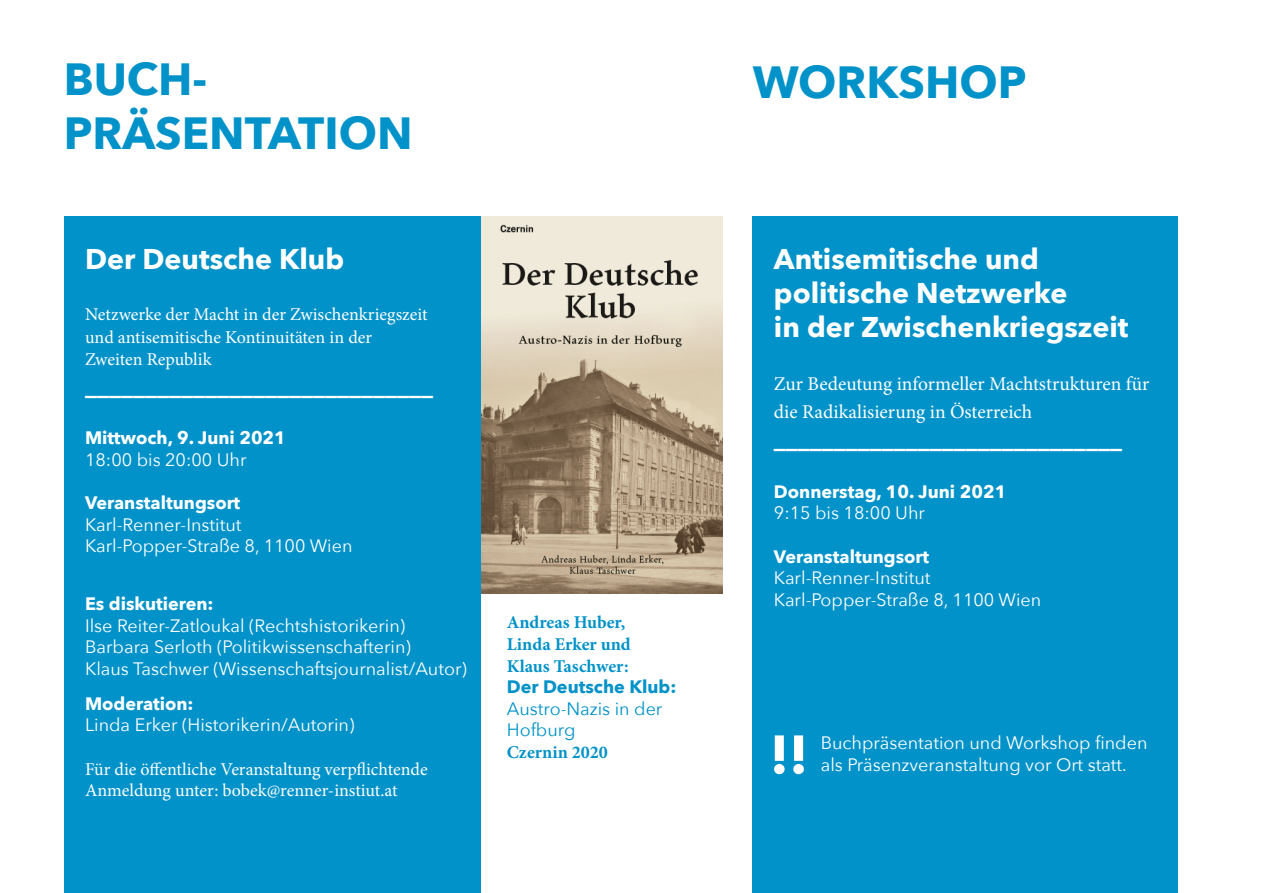
<style>
.page{position:relative;width:1263px;height:893px;background:#fff}
.page>*{position:absolute;margin:0;border:0;box-sizing:border-box;transform-origin:0 0}
.t1{font:700 54px "Avenir Next";color:#fff}
.t2{font:700 45px "Avenir Next";color:#0092c8}
.t3{font:700 28.5px/34.2px "Avenir Next";color:#fff}
.t4{font:700 24px "Avenir Next";color:#fff}
.t5{font:19.5px/28.8px "Minion Pro";color:#fff}
.t6{font:18px/21.6px "Avenir Next";color:#fff}
.t7{font:18px/22.5px "Minion Pro";color:#fff}
.t8{font:700 18px/21.6px "Minion Pro";color:#0092c8}
.t9{font:700 18px/21.6px "Avenir Next";color:#fff}
.s1{font-weight:400}
.s2{font-weight:700}
.s3{font-family:"Avenir Next"}
.s4{font-family:"Avenir Next";font-weight:400}
</style>
<div class="page">
<img style="left:480px;top:217px;width:242px;height:377px">
<div style="left:753px;top:217px;width:425px;height:676px;background:#0092c8"></div>
<div style="left:64px;top:217px;width:416px;height:676px;background:#0092c8"></div>
<p class="t2" style="left:64px;top:41px;width:145px">BUCH-</p>
<p class="t2" style="left:753px;top:43px;width:275px">WORKSHOP</p>
<p class="t2" style="left:64px;top:95px;width:350px">PRÄSENTATION</p>
<p class="t3" style="left:85px;top:242px;width:261px">Der Deutsche Klub</p>
<p class="t7" style="left:85px;top:303px;width:344px">Netzwerke der Macht in der Zwischenkriegszeit und antisemitische Kontinuitäten in der<br>Zweiten Republik</p>
<p class="t4" style="left:85px;top:365px;width:349px">_____________________________</p>
<p class="t9" style="left:85px;top:427px;width:202px">Mittwoch, 9. Juni 2021<br><span class="s1">18:00 bis 20:00 Uhr</span></p>
<p class="t6" style="left:85px;top:491px;width:158px"><span class="s2">Veranstaltungsort<br></span>Karl-Renner-Institut</p>
<p class="t6" style="left:85px;top:534px;width:269px">Karl-Popper-Straße 8, 1100 Wien</p>
<p class="t9" style="left:85px;top:592px;width:130px">Es diskutieren:</p>
<p class="t6" style="left:85px;top:614px;width:322px">Ilse Reiter-Zatloukal (Rechtshistorikerin)</p>
<p class="t6" style="left:85px;top:635px;width:327px">Barbara Serloth (Politikwissenschafterin)</p>
<p class="t6" style="left:85px;top:650px;width:383px;line-height:35.1px">Klaus Taschwer (Wissenschaftsjournalist/Autor)<br><span class="s2">Moderation:</span></p>
<p class="t6" style="left:85px;top:714px;width:271px">Linda Erker (Historikerin/Autorin)</p>
<p class="t7" style="left:85px;top:758px;width:344px;line-height:21.6px">Für die öffentliche Veranstaltung verpflichtende<br>Anmeldung unter: bobek@renner-instiut.at</p>
<p class="t8" style="left:507px;top:612px;width:171px">Andreas Huber,<br>Linda Erker und<br>Klaus Taschwer:<br><span class="s3">Der Deutsche Klub:<br></span><span class="s4">Austro-Nazis in der<br>Hofburg<br></span>Czernin 2020</p>
<p class="t3" style="left:774px;top:242px;width:356px">Antisemitische und politische Netzwerke<br>in der Zwischenkriegszeit</p>
<p class="t5" style="left:774px;top:369px;width:377px">Zur Bedeutung informeller Machtstrukturen für die Radikalisierung in Österreich</p>
<p class="t4" style="left:774px;top:418px;width:349px">_____________________________</p>
<p class="t9" style="left:774px;top:480px;width:234px">Donnerstag, 10. Juni 2021<br><span class="s1">9:15 bis 18:00 Uhr</span></p>
<p class="t6" style="left:774px;top:545px;width:158px"><span class="s2">Veranstaltungsort<br></span>Karl-Renner-Institut</p>
<p class="t6" style="left:774px;top:588px;width:269px">Karl-Popper-Straße 8, 1100 Wien</p>
<p class="t1" style="left:770px;top:708px;width:40px">!!</p>
<p class="t6" style="left:821px;top:731px;width:328px">Buchpräsentation und Workshop finden als Präsenzveranstaltung vor Ort statt.</p>
</div>
